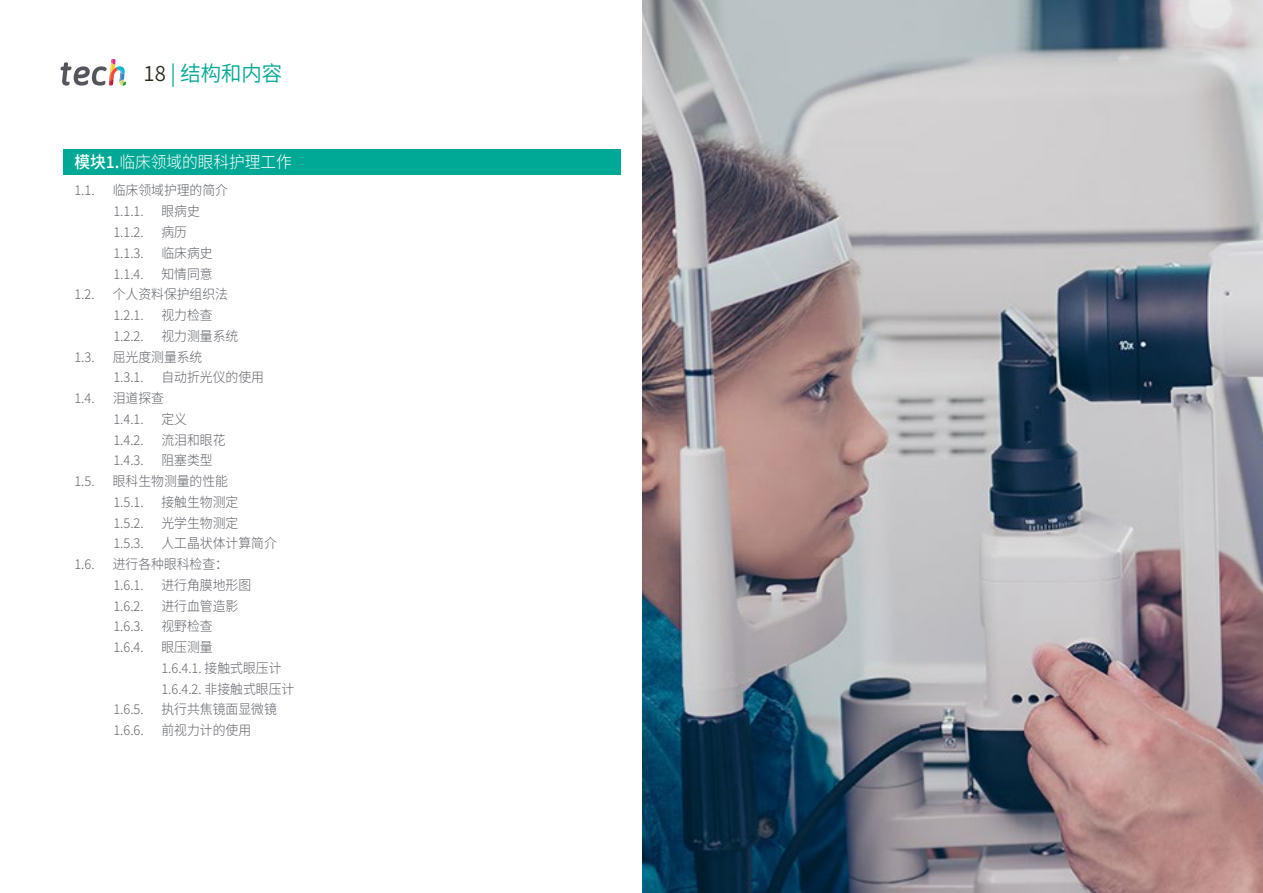
<style>
.page{position:relative;width:1263px;height:893px;background:#fff}
.page>*{position:absolute;margin:0;border:0;box-sizing:border-box;transform-origin:0 0}
.t1{font:21px "Source Han Sans CN";color:#00a996}
.t2{font:300 16.5px "Source Han Sans CN";color:#fff;scale:.95 1}
.t3{font:300 13.5px/20.7px "Source Han Sans CN";color:#61646a;scale:.95 1}
.s1{color:#312e20}
.s2{font-weight:500}
</style>
<div class="page">
<div style="left:63px;top:149px;width:558px;height:25px;background:#00a996"></div>
<svg style="left:61px;top:59px;width:65px;height:27px"></svg>
<img style="left:642px;top:0;width:621px;height:893px">
<h1 class="t1" style="left:144px;top:61px;width:140px"><span class="s1">18</span> | 结构和内容</h1>
<p class="t2" style="left:74px;top:153px;width:230px"><span class="s2">模块1.</span>临床领域的眼科护理工作</p>
<p class="t3" style="left:74px;top:180px;width:23px">1.1.</p>
<p class="t3" style="left:113px;top:180px;width:123px">临床领域护理的简介<br>1.1.1.</p>
<p class="t3" style="left:161px;top:201px;width:42px">眼病史</p>
<p class="t3" style="left:113px;top:222px;width:33px">1.1.2.</p>
<p class="t3" style="left:161px;top:222px;width:28px">病历</p>
<p class="t3" style="left:113px;top:243px;width:33px">1.1.3.</p>
<p class="t3" style="left:161px;top:243px;width:55px">临床病史</p>
<p class="t3" style="left:113px;top:263px;width:33px">1.1.4.</p>
<p class="t3" style="left:161px;top:263px;width:55px">知情同意</p>
<p class="t3" style="left:74px;top:284px;width:23px">1.2.</p>
<p class="t3" style="left:113px;top:284px;width:123px">个人资料保护组织法<br>1.2.1.</p>
<p class="t3" style="left:161px;top:305px;width:55px">视力检查</p>
<p class="t3" style="left:113px;top:326px;width:33px">1.2.2.</p>
<p class="t3" style="left:161px;top:326px;width:83px">视力测量系统</p>
<p class="t3" style="left:74px;top:346px;width:23px">1.3.</p>
<p class="t3" style="left:113px;top:346px;width:96px">屈光度测量系统<br>1.3.1.</p>
<p class="t3" style="left:161px;top:367px;width:109px">自动折光仪的使用</p>
<p class="t3" style="left:74px;top:388px;width:23px">1.4.</p>
<p class="t3" style="left:113px;top:388px;width:56px">泪道探查<br>1.4.1.</p>
<p class="t3" style="left:161px;top:409px;width:28px">定义</p>
<p class="t3" style="left:113px;top:429px;width:33px">1.4.2.</p>
<p class="t3" style="left:161px;top:429px;width:69px">流泪和眼花</p>
<p class="t3" style="left:113px;top:450px;width:33px">1.4.3.</p>
<p class="t3" style="left:161px;top:450px;width:55px">阻塞类型</p>
<p class="t3" style="left:74px;top:471px;width:23px">1.5.</p>
<p class="t3" style="left:113px;top:471px;width:123px">眼科生物测量的性能<br>1.5.1.</p>
<p class="t3" style="left:161px;top:492px;width:83px">接触生物测定</p>
<p class="t3" style="left:113px;top:512px;width:33px">1.5.2.</p>
<p class="t3" style="left:161px;top:512px;width:83px">光学生物测定</p>
<p class="t3" style="left:113px;top:533px;width:33px">1.5.3.</p>
<p class="t3" style="left:161px;top:533px;width:123px">人工晶状体计算简介</p>
<p class="t3" style="left:74px;top:554px;width:23px">1.6.</p>
<p class="t3" style="left:113px;top:554px;width:123px">进行各种眼科检查：<br>1.6.1.</p>
<p class="t3" style="left:161px;top:575px;width:96px">进行角膜地形图</p>
<p class="t3" style="left:113px;top:595px;width:33px">1.6.2.</p>
<p class="t3" style="left:161px;top:595px;width:83px">进行血管造影</p>
<p class="t3" style="left:113px;top:616px;width:33px">1.6.3.</p>
<p class="t3" style="left:161px;top:616px;width:55px">视野检查</p>
<p class="t3" style="left:113px;top:637px;width:33px">1.6.4.</p>
<p class="t3" style="left:161px;top:637px;width:141px">眼压测量<br>1.6.4.1. 接触式眼压计<br>1.6.4.2. 非接触式眼压计</p>
<p class="t3" style="left:113px;top:699px;width:33px">1.6.5.</p>
<p class="t3" style="left:161px;top:699px;width:123px">执行共焦镜面显微镜</p>
<p class="t3" style="left:113px;top:720px;width:33px">1.6.6.</p>
<p class="t3" style="left:161px;top:720px;width:96px">前视力计的使用</p>
</div>
